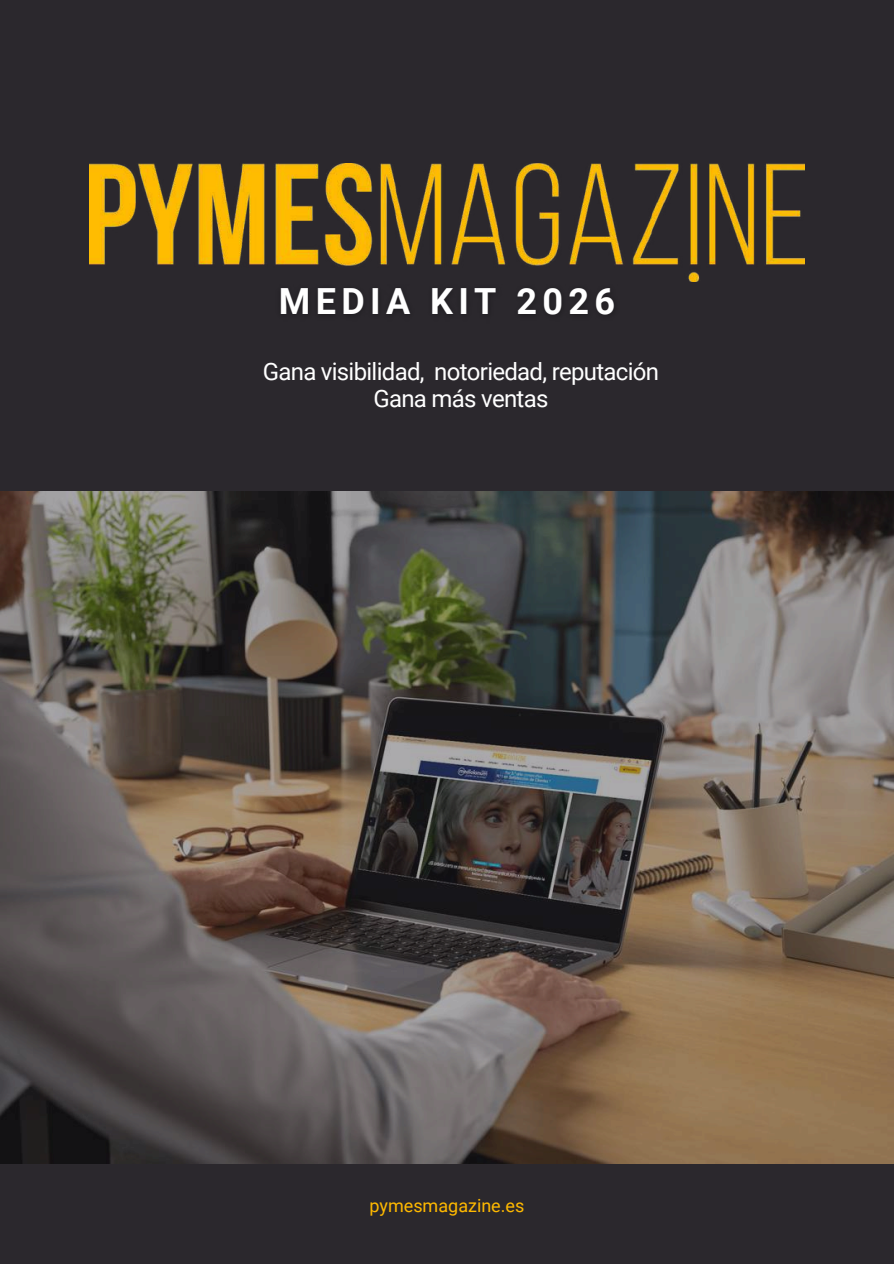
<style>
.page{position:relative;width:894px;height:1264px;background:#fff}
.page>*{position:absolute;margin:0;border:0;box-sizing:border-box;transform-origin:0 0}
.t1{font:700 36px "Roboto";letter-spacing:.15em;color:#fff}
.t2{font:24px/27px "Roboto";letter-spacing:-.03em;color:#fff;text-align:center}
.t3{font:18px "Roboto";color:#ffb900}
</style>
<div class="page">
<div style="left:0;top:0;width:893px;height:1263px;background:#2b282d"></div>
<img style="left:0;top:491px;width:893px;height:672px">
<img style="left:89px;top:164px;width:715px;height:118px">
<img style="left:271px;top:278px;width:355px;height:35px">
<h1 class="t1" style="left:278px;top:280px;width:338px">MEDIA KIT 2026</h1>
<p class="t2" style="left:263px;top:358px;width:397px">Gana visibilidad, notoriedad, reputación<br>Gana más ventas</p>
<p class="t3" style="left:369px;top:1195px;width:156px">pymesmagazine.es</p>
</div>
